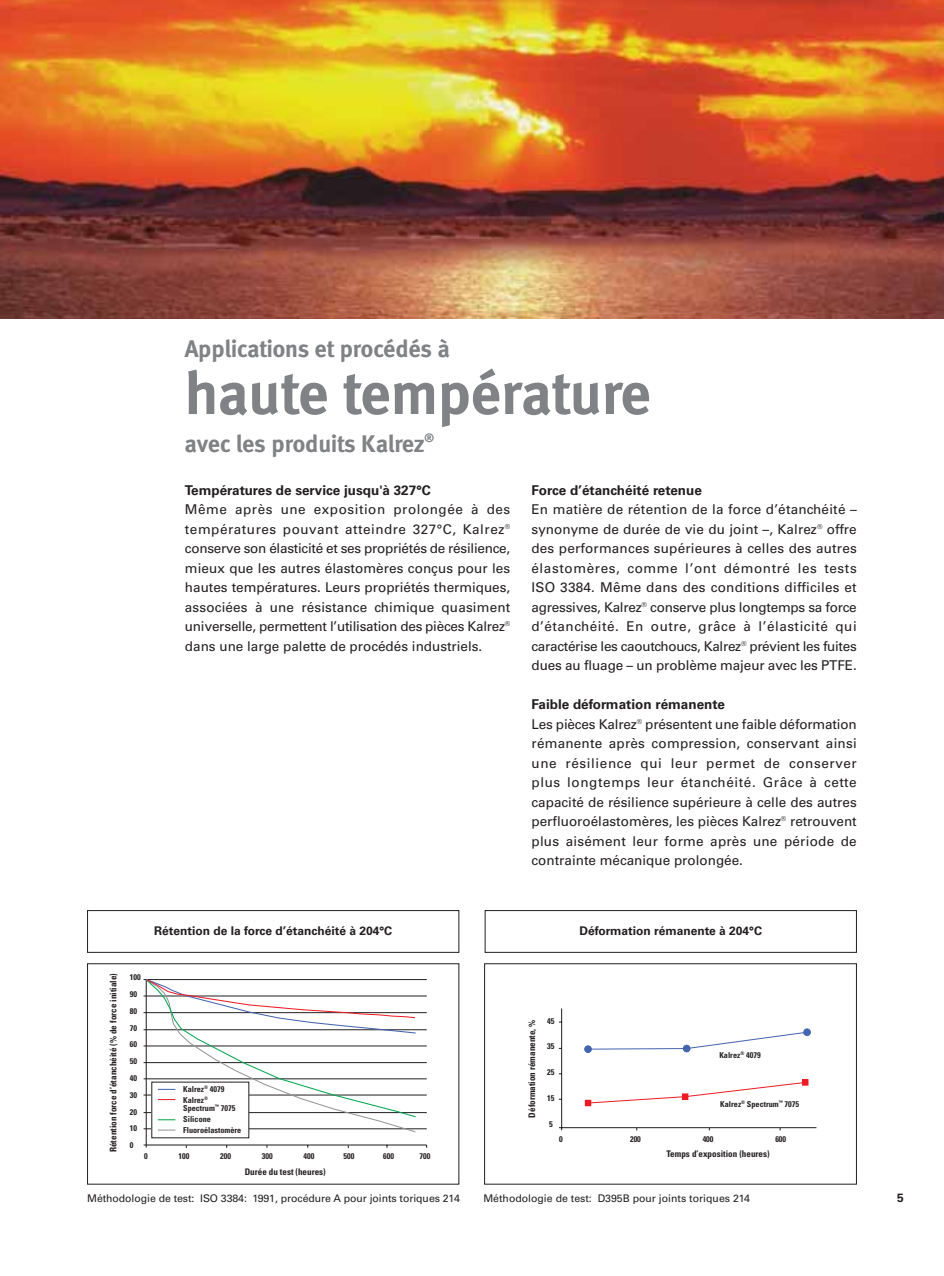
<style>
.page{position:relative;width:944px;height:1276px;background:#fff}
.page>*{position:absolute;margin:0;border:0;box-sizing:border-box;transform-origin:0 0}
.t1{font:700 60px "Meta";color:#808285}
.t2{font:700 24px "Meta";color:#808285}
.t3{font:13.5px/19.5px "Univers";color:#231f20;text-align:justify}
.t4{font:700 13.5px "Univers";color:#231f20}
.t5{font:700 12px "Univers";color:#231f20}
.t6{font:10.5px "Univers";letter-spacing:-.005em;color:#231f20}
.t7{font:700 condensed 9.15px "Univers";color:#231f20}
.t8{font:700 condensed 9px "Univers";color:#231f20}
.t9{font:700 condensed 8.25px/16.8px "Univers";color:#231f20}
.s1{font-weight:700}
</style>
<div class="page">
<hr style="left:144px;top:1144px;width:283px;height:1px;background:#231f20">
<hr style="left:144px;top:1128px;width:283px;height:1px;background:#231f20">
<hr style="left:144px;top:1112px;width:283px;height:1px;background:#231f20">
<hr style="left:144px;top:1094px;width:283px;height:1px;background:#231f20">
<hr style="left:144px;top:1078px;width:283px;height:1px;background:#231f20">
<hr style="left:144px;top:1062px;width:283px;height:1px;background:#231f20">
<hr style="left:144px;top:1045px;width:283px;height:1px;background:#231f20">
<hr style="left:144px;top:1029px;width:283px;height:1px;background:#231f20">
<hr style="left:144px;top:1012px;width:283px;height:1px;background:#231f20">
<hr style="left:144px;top:995px;width:283px;height:1px;background:#231f20">
<hr style="left:144px;top:979px;width:283px;height:1px;background:#231f20">
<hr style="left:146px;top:979px;width:1px;height:168px;background:#231f20">
<svg style="left:145px;top:979px;width:272px;height:154px"></svg>
<div style="left:87px;top:963px;width:372px;height:221px;border:1px solid #231f20"></div>
<hr style="left:559px;top:1127px;width:257px;height:1px;background:#231f20">
<hr style="left:561px;top:1008px;width:1px;height:122px;background:#231f20">
<svg style="left:585px;top:1079px;width:224px;height:27px"></svg>
<div style="left:683px;top:1044px;width:7px;height:8px;border:1px solid #4364ae;border-radius:50%"></div>
<div style="left:585px;top:1045px;width:6px;height:7px;background:#4364ae;border-radius:50%"></div>
<div style="left:584px;top:1045px;width:8px;height:8px;border:1px solid #4364ae;border-radius:50%"></div>
<svg style="left:587px;top:1028px;width:224px;height:22px"></svg>
<div style="left:484px;top:963px;width:373px;height:221px;border:1px solid #231f20"></div>
<img style="left:0;top:0;width:944px;height:319px">
<div style="left:87px;top:910px;width:372px;height:42px;border:1px solid #231f20"></div>
<div style="left:485px;top:910px;width:372px;height:42px;border:1px solid #231f20"></div>
<h2 class="t2" style="left:185px;top:340px;width:266px">Applications et procédés à</h2>
<h1 class="t1" style="left:185px;top:371px;width:467px">haute température</h1>
<h2 class="t2" style="left:185px;top:434px;width:250px">avec les produits Kalrez<sup>®</sup></h2>
<p class="t4" style="left:185px;top:485px;width:247px">Températures de service jusqu'à 327°C</p>
<p class="t3" style="left:185px;top:501px;width:327px">Même après une exposition prolongée à des températures pouvant atteindre 327°C, Kalrez<sup>® </sup>conserve son élasticité et ses propriétés de résilience, mieux que les autres élastomères conçus pour les hautes températures. Leurs propriétés thermiques, associées à une résistance chimique quasiment universelle, permettent l’utilisation des pièces Kalrez<sup>® </sup>dans une large palette de procédés industriels.</p>
<p class="t4" style="left:531px;top:485px;width:172px">Force d’étanchéité retenue</p>
<p class="t3" style="left:531px;top:501px;width:327px">En matière de rétention de la force d’étanchéité – synonyme de durée de vie du joint –, Kalrez<sup>®</sup> offre des performances supérieures à celles des autres élastomères, comme l’ont démontré les tests ISO 3384. Même dans des conditions difficiles et agressives, Kalrez<sup>®</sup> conserve plus longtemps sa force d’étanchéité. En outre, grâce à l’élasticité qui caractérise les caoutchoucs, Kalrez<sup>®</sup> prévient les fuites dues au fluage – un problème majeur avec les PTFE.</p>
<p class="t3" style="left:531px;top:696px;width:327px;text-align:left"><span class="s1">Faible déformation rémanente<br></span>Les pièces Kalrez<sup>®</sup> présentent une faible déformation rémanente après compression, conservant ainsi une résilience qui leur permet de conserver plus longtemps leur étanchéité. Grâce à cette capacité de résilience supérieure à celle des autres perfluoroélastomères, les pièces Kalrez<sup>®</sup> retrouvent plus aisément leur forme après une période de contrainte mécanique prolongée.</p>
<p class="t5" style="left:154px;top:926px;width:239px">Rétention de la force d’étanchéité à 204°C</p>
<p class="t5" style="left:579px;top:926px;width:184px">Déformation rémanente à 204°C</p>
<p class="t8" style="left:110px;top:1152px;width:181px;rotate:-90deg">Rétention force d’étanchéité (% de force initiale)</p>
<p class="t9" style="left:130px;top:969px;width:12px">100<br>90<br>80<br>70<br>60<br>50<br>40<br>30<br>20<br>10<br>0</p>
<p class="t9" style="left:183px;top:1084px;width:43px;line-height:10.9px">Kalrez<sup>®</sup> 4079<br>Kalrez<sup>®</sup></p>
<p class="t9" style="left:183px;top:1103px;width:60px;line-height:10.9px">Spectrum<sup>™</sup> 7075<br>Silicone<br>Fluoroélastomère</p>
<p class="t9" style="left:144px;top:1149px;width:5px">0</p>
<p class="t9" style="left:179px;top:1149px;width:12px">100</p>
<p class="t9" style="left:220px;top:1149px;width:12px">200</p>
<p class="t9" style="left:262px;top:1149px;width:12px">300</p>
<p class="t9" style="left:304px;top:1149px;width:12px">400</p>
<p class="t9" style="left:343px;top:1149px;width:12px">500</p>
<p class="t9" style="left:383px;top:1149px;width:12px">600</p>
<p class="t9" style="left:419px;top:1149px;width:12px">700</p>
<p class="t7" style="left:245px;top:1168px;width:83px">Durée du test (heures)</p>
<p class="t7" style="left:529px;top:1117px;width:99px;rotate:-90deg">Déformation rémanente, %</p>
<p class="t9" style="left:547px;top:1013px;width:9px">45</p>
<p class="t9" style="left:547px;top:1039px;width:9px">35</p>
<p class="t9" style="left:547px;top:1065px;width:9px">25</p>
<p class="t9" style="left:547px;top:1090px;width:9px">15</p>
<p class="t9" style="left:549px;top:1116px;width:5px">5</p>
<p class="t9" style="left:719px;top:1047px;width:43px">Kalrez<sup>®</sup> 4079</p>
<p class="t9" style="left:720px;top:1096px;width:80px">Kalrez<sup>®</sup> Spectrum<sup>™</sup> 7075</p>
<p class="t9" style="left:559px;top:1131px;width:5px">0</p>
<p class="t9" style="left:630px;top:1131px;width:12px">200</p>
<p class="t9" style="left:703px;top:1131px;width:12px">400</p>
<p class="t9" style="left:775px;top:1131px;width:12px">600</p>
<p class="t7" style="left:666px;top:1150px;width:105px">Temps d’exposition (heures)</p>
<p class="t6" style="left:87px;top:1194px;width:374px">Méthodologie de test: ISO 3384: 1991, procédure A pour joints toriques 214</p>
<p class="t6" style="left:483px;top:1194px;width:268px">Méthodologie de test: D395B pour joints toriques 214</p>
<p class="t5" style="left:897px;top:1193px;width:8px">5</p>
</div>
